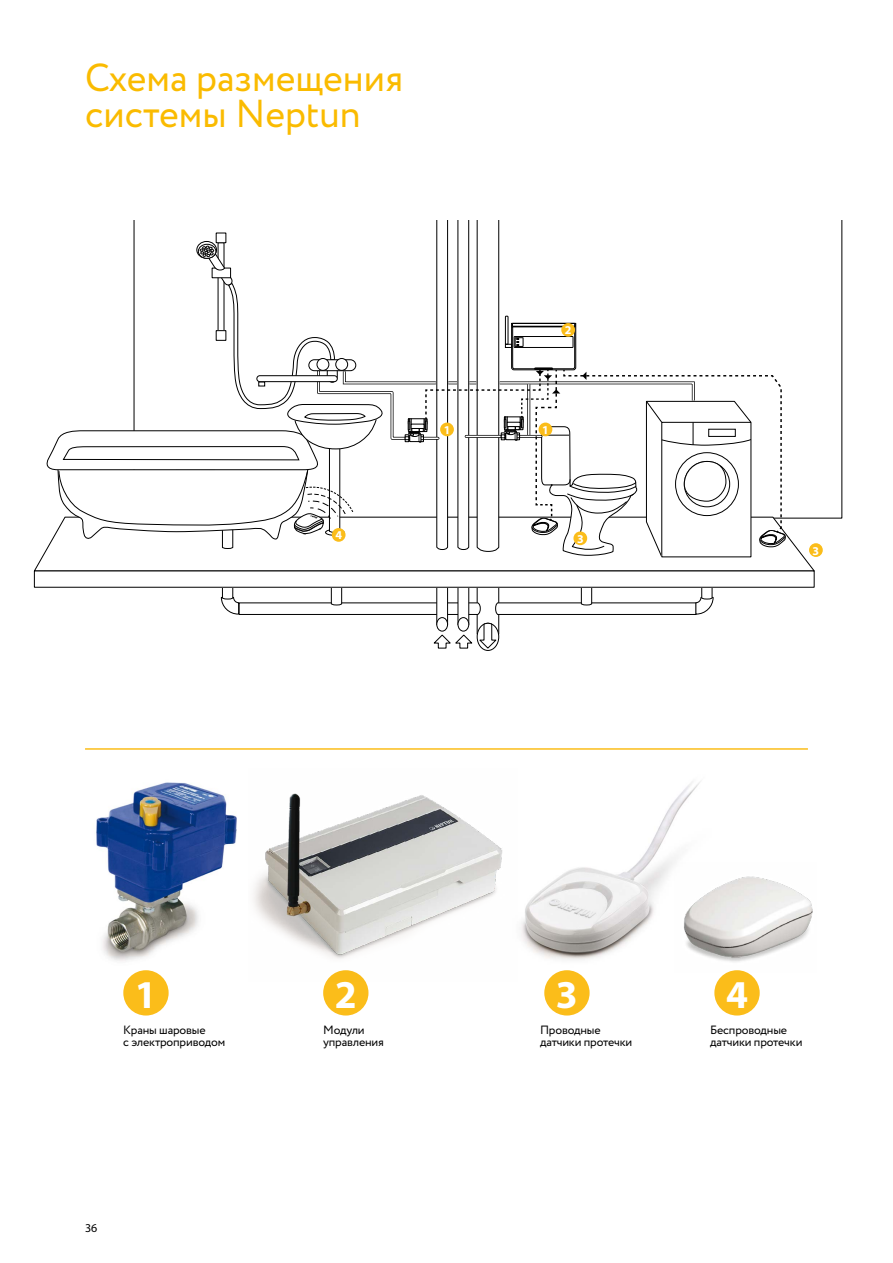
<style>
.page{position:relative;width:893px;height:1263px;background:#fff}
.page>*{position:absolute;margin:0;border:0;box-sizing:border-box;transform-origin:0 0}
.t1{font:700 39.6px "Myriad Pro";color:#fff}
.t2{font:39px/36px "Circe";color:#fabb00}
.t3{font:12px/12px "Circe";letter-spacing:-.015em;color:#000}
.t4{font:700 12px "Myriad Pro";color:#fff}
.t5{font:12px "Myriad Pro";color:#000}
</style>
<div class="page">
<img style="left:521px;top:781px;width:180px;height:204px">
<img style="left:674px;top:862px;width:139px;height:110px">
<img style="left:96px;top:782px;width:141px;height:179px">
<svg style="left:33px;top:220px;width:783px;height:431px"></svg>
<div style="left:505px;top:316px;width:3px;height:28px;border:1px solid #000"></div>
<div style="left:809px;top:543px;width:14px;height:14px;background:#fbbd1a;border-radius:50%"></div>
<div style="left:573px;top:531px;width:14px;height:14px;background:#fbbd1a;border-radius:50%"></div>
<div style="left:332px;top:528px;width:14px;height:14px;background:#fbbd1a;border-radius:50%"></div>
<div style="left:123px;top:970px;width:46px;height:45px;background:#fbbd1a;border-radius:50%"></div>
<div style="left:323px;top:970px;width:45px;height:45px;background:#fbbd1a;border-radius:50%"></div>
<div style="left:544px;top:970px;width:46px;height:45px;background:#fbbd1a;border-radius:50%"></div>
<div style="left:714px;top:970px;width:46px;height:45px;background:#fbbd1a;border-radius:50%"></div>
<div style="left:561px;top:323px;width:14px;height:14px;background:#fbbd1a;border-radius:50%"></div>
<div style="left:539px;top:423px;width:13px;height:13px;background:#fbbd1a;border-radius:50%"></div>
<div style="left:440px;top:423px;width:14px;height:13px;background:#fbbd1a;border-radius:50%"></div>
<hr style="left:85px;top:748px;width:723px;height:2px;background:#fbbd1a">
<img style="left:253px;top:793px;width:250px;height:188px">
<h2 class="t2" style="left:85px;top:61px;width:320px">Схема размещения системы Neptun</h2>
<p class="t4" style="left:335px;top:527px;width:8px">4</p>
<p class="t4" style="left:565px;top:323px;width:8px">2</p>
<p class="t4" style="left:444px;top:422px;width:8px">1</p>
<p class="t4" style="left:542px;top:422px;width:8px">1</p>
<p class="t4" style="left:577px;top:531px;width:8px">3</p>
<p class="t4" style="left:813px;top:543px;width:8px">3</p>
<h1 class="t1" style="left:135px;top:968px;width:23px">1</h1>
<h1 class="t1" style="left:335px;top:968px;width:23px">2</h1>
<h1 class="t1" style="left:556px;top:968px;width:23px">3</h1>
<h1 class="t1" style="left:726px;top:968px;width:23px">4</h1>
<p class="t3" style="left:123px;top:1024px;width:103px">Краны шаровые<br>с электроприводом</p>
<p class="t3" style="left:323px;top:1024px;width:62px">Модули управления</p>
<p class="t3" style="left:540px;top:1024px;width:94px">Проводные датчики протечки</p>
<p class="t3" style="left:710px;top:1024px;width:94px">Беспроводные датчики протечки</p>
<p class="t5" style="left:85px;top:1220px;width:14px">36</p>
</div>
